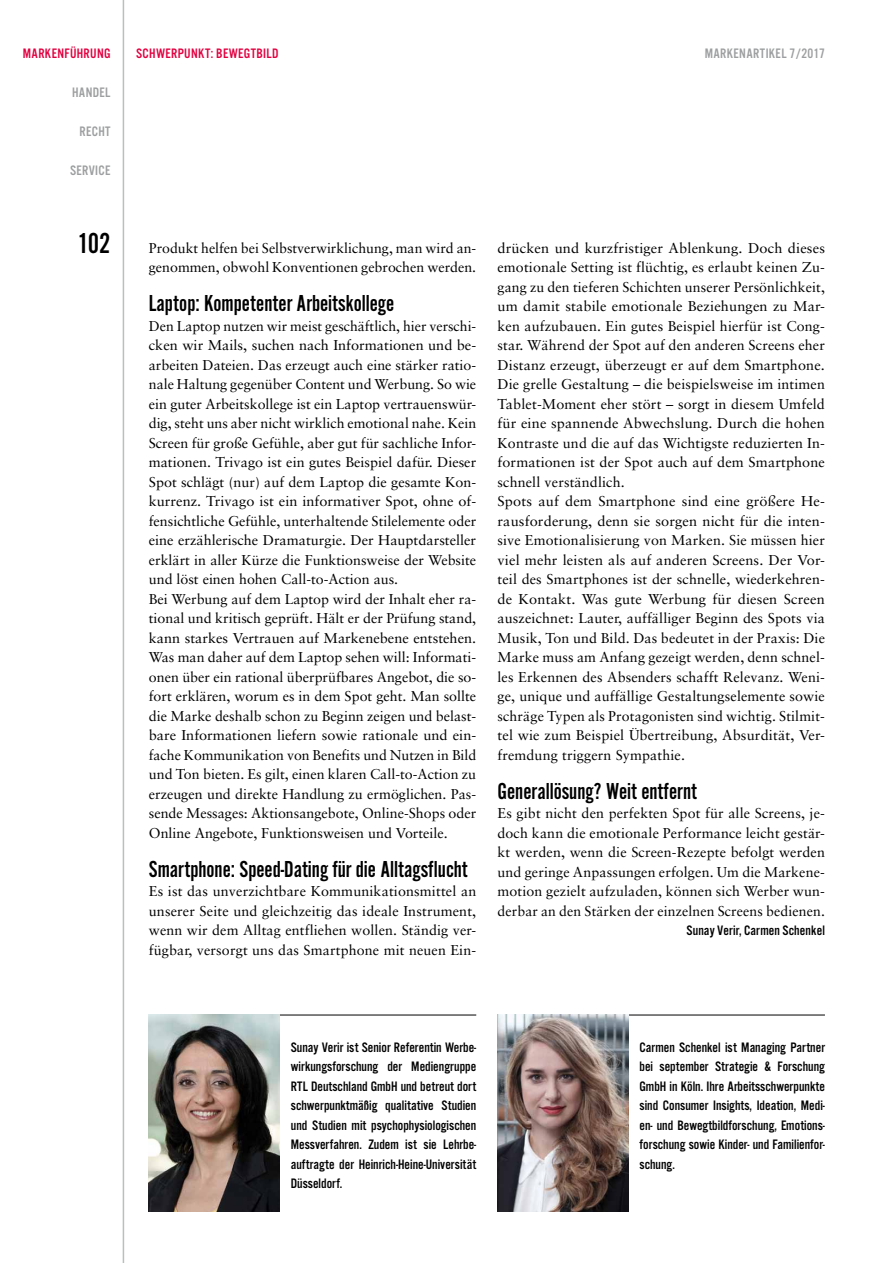
<style>
.page{position:relative;width:893px;height:1263px;background:#fff}
.page>*{position:absolute;margin:0;border:0;box-sizing:border-box;transform-origin:0 0}
.t1{font:30px "Alternate Got No 2 D";color:#000}
.t2{font:24px "Alternate Got No 2 D";color:#000}
.t3{font:14.25px/19.5px "Sabon";color:#000}
.t4{font:14.25px/19.5px "Alternate Got No 3 D";color:#000;text-align:justify}
.t5{font:14.25px "Alternate Got No 3 D";letter-spacing:.025em;color:#9c9e9f}
.t6{font:14.25px "Alternate Got No 3 D";letter-spacing:.025em;color:#e20040}
</style>
<div class="page">
<hr style="left:123px;top:0;width:1px;height:1263px;background:#bbbdbe">
<hr style="left:149px;top:1015px;width:327px;height:1px;background:#000">
<img style="left:149px;top:1015px;width:131px;height:197px">
<hr style="left:497px;top:1015px;width:328px;height:1px;background:#000">
<img style="left:497px;top:1015px;width:131px;height:197px">
<p class="t6" style="left:23px;top:46px;width:16px">MARKEN</p>
<p class="t6" style="left:64px;top:46px;width:20px">FÜHRUN</p>
<p class="t6" style="left:104px;top:46px;width:8px">G</p>
<p class="t5" style="left:72px;top:85px;width:34px">HANDEL</p>
<p class="t5" style="left:79px;top:124px;width:7px">RECH</p>
<p class="t5" style="left:105px;top:124px;width:7px">T</p>
<p class="t5" style="left:70px;top:163px;width:32px">SERVICE</p>
<h1 class="t1" style="left:78px;top:227px;width:34px">102</h1>
<p class="t6" style="left:136px;top:46px;width:143px">schwerpunkt: Bewegtbild</p>
<p class="t5" style="left:705px;top:46px;width:122px">Markenartikel 7/2017</p>
<p class="t3" style="left:149px;top:238px;width:329px">Produkt helfen bei Selbstverwirklichung, man wird an&shy;genommen, obwohl Konventionen gebrochen werden.</p>
<h2 class="t2" style="left:149px;top:291px;width:247px">Laptop: Kompetenter Arbeitskollege</h2>
<p class="t3" style="left:149px;top:316px;width:329px">Den Laptop nutzen wir meist geschäftlich, hier verschi&shy;cken wir Mails, suchen nach Informationen und be&shy;arbeiten Dateien. Das erzeugt auch eine stärker ratio&shy;nale Haltung gegenüber Content und Werbung. So wie ein guter Arbeitskollege ist ein Laptop vertrauenswür&shy;dig, steht uns aber nicht wirklich emotional nahe. Kein Screen für große Gefühle, aber gut für sachliche Infor&shy;mationen. Trivago ist ein gutes Beispiel dafür. Dieser Spot schlägt (nur) auf dem Laptop die gesamte Kon&shy;kurrenz. Trivago ist ein informativer Spot, ohne of&shy;fensichtliche Gefühle, unterhaltende Stilelemente oder eine erzählerische Dramaturgie. Der Hauptdarsteller erklärt in aller Kürze die Funktionsweise der Website und löst einen hohen Call-to-Action aus.<br>Bei Werbung auf dem Laptop wird der Inhalt eher ra&shy;tional und kritisch geprüft. Hält er der Prüfung stand, kann starkes Vertrauen auf Markenebene entstehen.<br>Was man daher auf dem Laptop sehen will: Informati&shy;onen über ein rational überprüfbares Angebot, die so&shy;fort erklären, worum es in dem Spot geht. Man sollte die Marke deshalb schon zu Beginn zeigen und belast&shy;bare Informationen liefern sowie rationale und ein&shy;fache Kommunikation von Benefits und Nutzen in Bild und Ton bieten. Es gilt, einen klaren Call-to-Action zu erzeugen und direkte Handlung zu ermöglichen. Pas&shy;sende Messages: Aktionsangebote, Online-Shops oder Online Angebote, Funktionsweisen und Vorteile.</p>
<h2 class="t2" style="left:149px;top:856px;width:320px">Smartphone: Speed-Dating für die Alltagsflucht</h2>
<p class="t3" style="left:149px;top:881px;width:329px;text-align:justify">Es ist das unverzichtbare Kommunikationsmittel an unserer Seite und gleichzeitig das ideale Instrument, wenn wir dem Alltag entfliehen wollen. Ständig ver&shy;fügbar, versorgt uns das Smartphone mit neuen Ein-</p>
<p class="t3" style="left:497px;top:238px;width:329px">drücken und kurzfristiger Ablenkung. Doch dieses emotionale Setting ist flüchtig, es erlaubt keinen Zu&shy;gang zu den tieferen Schichten unserer Persönlichkeit, um damit stabile emotionale Beziehungen zu Mar&shy;ken aufzubauen. Ein gutes Beispiel hierfür ist Cong&shy;star. Während der Spot auf den anderen Screens eher Distanz erzeugt, überzeugt er auf dem Smartphone.<br>Die grelle Gestaltung – die beispielsweise im intimen Tablet-Moment eher stört – sorgt in diesem Umfeld für eine spannende Abwechslung. Durch die hohen Kontraste und die auf das Wichtigste reduzierten In&shy;formationen ist der Spot auch auf dem Smartphone schnell verständlich.<br>Spots auf dem Smartphone sind eine größere He&shy;rausforderung, denn sie sorgen nicht für die inten&shy;sive Emotionalisierung von Marken. Sie müssen hier viel mehr leisten als auf anderen Screens. Der Vor&shy;teil des Smartphones ist der schnelle, wiederkehren&shy;de Kontakt. Was gute Werbung für diesen Screen auszeichnet: Lauter, auffälliger Beginn des Spots via Musik, Ton und Bild. Das bedeutet in der Praxis: Die Marke muss am Anfang gezeigt werden, denn schnel&shy;les Erkennen des Absenders schafft Relevanz. Weni&shy;ge, unique und auffällige Gestaltungselemente sowie schräge Typen als Protagonisten sind wichtig. Stilmit&shy;tel wie zum Beispiel Übertreibung, Absurdität, Ver&shy;fremdung triggern Sympathie.</p>
<h2 class="t2" style="left:497px;top:778px;width:201px">Generallösung? Weit entfernt</h2>
<p class="t3" style="left:497px;top:803px;width:329px;text-align:justify">Es gibt nicht den perfekten Spot für alle Screens, je&shy;doch kann die emotionale Performance leicht gestär&shy;kt werden, wenn die Screen-Rezepte befolgt werden und geringe Anpassungen erfolgen. Um die Markene&shy;motion gezielt aufzuladen, können sich Werber wun&shy;derbar an den Stärken der einzelnen Screens bedienen.</p>
<p class="t4" style="left:686px;top:921px;width:140px">Sunay Verir, Carmen Schenkel</p>
<p class="t4" style="left:291px;top:1037px;width:187px">Sunay Verir ist Senior Referentin Werbe&shy;wirkungsforschung der Mediengruppe RTL Deutschland GmbH und betreut dort schwerpunktmäßig qualitative Studien und Studien mit psychophysiologischen Messverfahren. Zudem ist sie Lehrbe&shy;auftragte der Heinrich-Heine-Universität Düsseldorf.</p>
<p class="t4" style="left:639px;top:1037px;width:187px">Carmen Schenkel ist Managing Partner bei september Strategie &amp; Forschung GmbH in Köln. Ihre Arbeitsschwerpunkte sind Consumer Insights, Ideation, Medi&shy;en- und Bewegtbildforschung, Emotions&shy;forschung sowie Kinder- und Familienfor&shy;schung.</p>
</div>
